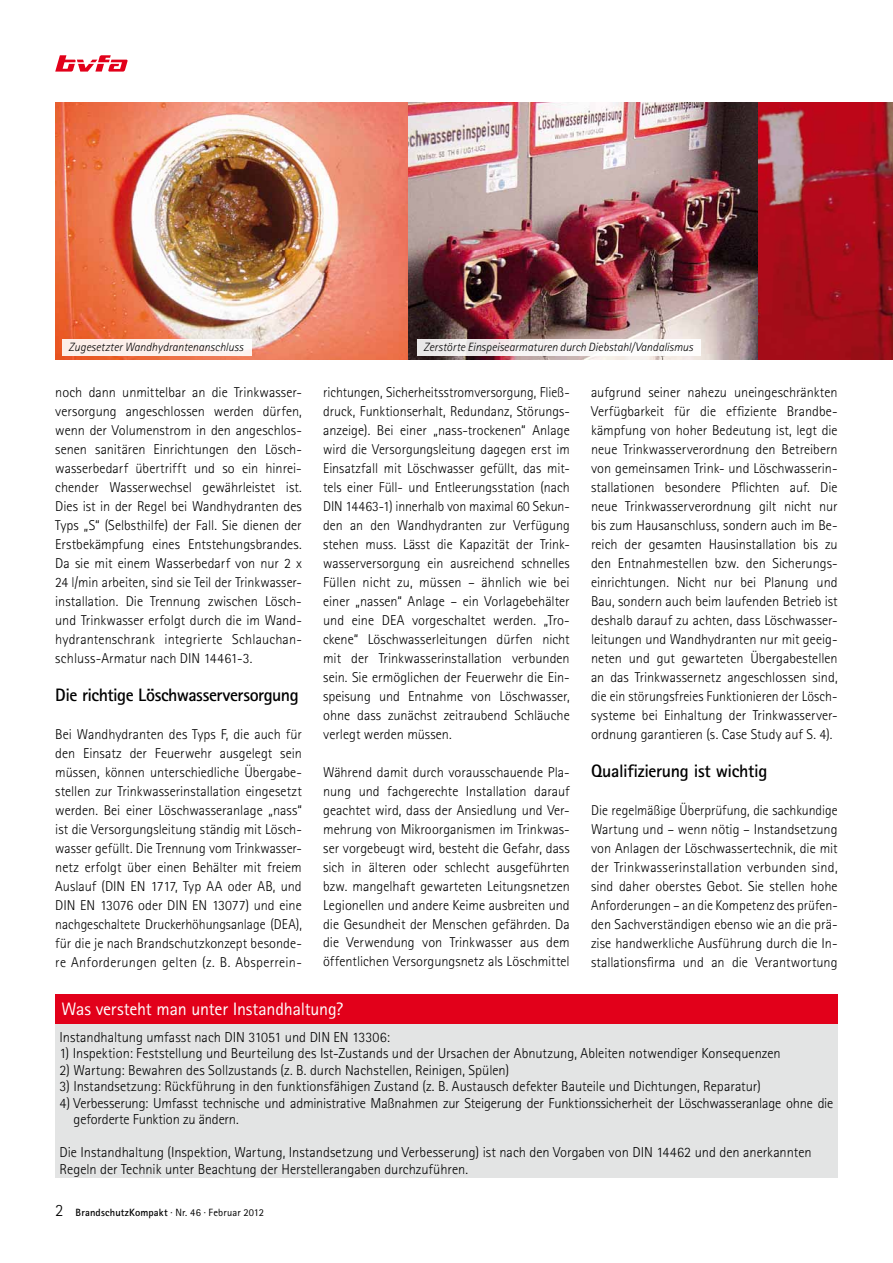
<style>
.page{position:relative;width:893px;height:1263px;background:#fff}
.page>*{position:absolute;margin:0;border:0;box-sizing:border-box;transform-origin:0 0}
.t1{font:700 18px "Rotis Sans Serif Std";letter-spacing:-.025em;color:#000}
.t2{font:18px "Rotis Sans Serif Std";letter-spacing:-.015em;color:#fff}
.t3{font:300 14.4px/16.5px "Rotis Sans Serif Std";letter-spacing:-.005em;color:#000}
.t4{font:300 14.25px/18.9px "Rotis Sans Serif Std";color:#000;text-align:justify}
.t5{font:italic 300 12px "Rotis Sans Serif Std";color:#000}
.t6{font:700 10.5px "Rotis Sans Serif Std";letter-spacing:.015em;color:#000}
.s1{font-weight:300;font-size:17.25px}
.s2{font-weight:400}
</style>
<div class="page">
<svg style="left:55px;top:55px;width:73px;height:17px"></svg>
<img style="left:407px;top:102px;width:351px;height:257px">
<svg style="left:758px;top:102px;width:135px;height:257px"></svg>
<img style="left:55px;top:102px;width:352px;height:257px">
<div style="left:62px;top:340px;width:190px;height:16px;background:linear-gradient(to right,#fcebe5,#fdf8f6)"></div>
<div style="left:417px;top:340px;width:284px;height:16px;background:linear-gradient(to right,#ebe6e7,#fff)"></div>
<div style="left:55px;top:1023px;width:783px;height:155px;background:#e3e4e4"></div>
<div style="left:55px;top:994px;width:783px;height:29px;background:#e2001a"></div>
<p class="t5" style="left:69px;top:340px;width:176px">Zugesetzter Wandhydrantenanschluss</p>
<p class="t5" style="left:424px;top:340px;width:271px">Zerstörte Einspeisearmaturen durch Diebstahl/Vandalismus</p>
<p class="t4" style="left:55px;top:383px;width:248px">noch dann unmittelbar an die Trinkwasser&shy;versorgung angeschlossen werden dürfen, wenn der Volumenstrom in den angeschlos&shy;senen sanitären Einrichtungen den Lösch&shy;wasserbedarf übertrifft und so ein hinrei&shy;chender Wasserwechsel gewährleistet ist.<br>Dies ist in der Regel bei Wandhydranten des Typs „S“ (Selbsthilfe) der Fall. Sie dienen der Erstbekämpfung eines Entstehungsbrandes.<br>Da sie mit einem Wasserbedarf von nur 2 x 24 l/min arbeiten, sind sie Teil der Trinkwasser&shy;installation. Die Trennung zwischen Lösch&shy;und Trinkwasser erfolgt durch die im Wand&shy;hydrantenschrank integrierte Schlauchan&shy;schluss-Armatur nach DIN 14461-3.</p>
<p class="t1" style="left:55px;top:683px;width:245px">Die richtige Löschwasserversorgung</p>
<p class="t4" style="left:55px;top:725px;width:248px">Bei Wandhydranten des Typs F, die auch für den Einsatz der Feuerwehr ausgelegt sein müssen, können unterschiedliche Übergabe&shy;stellen zur Trinkwasserinstallation eingesetzt werden. Bei einer Löschwasseranlage „nass“ ist die Versorgungsleitung ständig mit Lösch&shy;wasser gefüllt. Die Trennung vom Trinkwasser&shy;netz erfolgt über einen Behälter mit freiem Auslauf (DIN EN 1717, Typ AA oder AB, und DIN EN 13076 oder DIN EN 13077) und eine nachgeschaltete Druckerhöhungsanlage (DEA), für die je nach Brandschutzkonzept besonde&shy;re Anforderungen gelten (z. B. Absperrein-</p>
<p class="t4" style="left:323px;top:383px;width:248px">richtungen, Sicherheitsstromversorgung, Fließ&shy;druck, Funktionserhalt, Redundanz, Störungs&shy;anzeige). Bei einer „nass-trockenen“ Anlage wird die Versorgungsleitung dagegen erst im Einsatzfall mit Löschwasser gefüllt, das mit&shy;tels einer Füll- und Entleerungsstation (nach DIN 14463-1) innerhalb von maximal 60 Sekun&shy;den an den Wandhydranten zur Verfügung stehen muss. Lässt die Kapazität der Trink&shy;wasserversorgung ein ausreichend schnelles Füllen nicht zu, müssen – ähnlich wie bei einer „nassen“ Anlage – ein Vorlagebehälter und eine DEA vorgeschaltet werden. „Tro&shy;ckene“ Löschwasserleitungen dürfen nicht mit der Trinkwasserinstallation verbunden sein. Sie ermöglichen der Feuerwehr die Ein&shy;speisung und Entnahme von Löschwasser, ohne dass zunächst zeitraubend Schläuche verlegt werden müssen.</p>
<p class="t4" style="left:323px;top:762px;width:248px">Während damit durch vorausschauende Pla&shy;nung und fachgerechte Installation darauf geachtet wird, dass der Ansiedlung und Ver&shy;mehrung von Mikroorganismen im Trinkwas&shy;ser vorgebeugt wird, besteht die Gefahr, dass sich in älteren oder schlecht ausgeführten bzw. mangelhaft gewarteten Leitungsnetzen Legionellen und andere Keime ausbreiten und die Gesundheit der Menschen gefährden. Da die Verwendung von Trinkwasser aus dem öffentlichen Versorgungsnetz als Löschmittel</p>
<p class="t2" style="left:62px;top:998px;width:283px">Was versteht man unter Instandhaltung?</p>
<p class="t4" style="left:591px;top:383px;width:248px">aufgrund seiner nahezu uneingeschränkten Verfügbarkeit für die effiziente Brandbe&shy;kämpfung von hoher Bedeutung ist, legt die neue Trinkwasserverordnung den Betreibern von gemeinsamen Trink- und Löschwasserin&shy;stallationen besondere Pflichten auf. Die neue Trinkwasserverordnung gilt nicht nur bis zum Hausanschluss, sondern auch im Be&shy;reich der gesamten Hausinstallation bis zu den Entnahmestellen bzw. den Sicherungs&shy;einrichtungen. Nicht nur bei Planung und Bau, sondern auch beim laufenden Betrieb ist deshalb darauf zu achten, dass Löschwasser&shy;leitungen und Wandhydranten nur mit geeig&shy;neten und gut gewarteten Übergabestellen an das Trinkwassernetz angeschlossen sind, die ein störungsfreies Funktionieren der Lösch&shy;systeme bei Einhaltung der Trinkwasserver&shy;ordnung garantieren (s. Case Study auf S. 4).</p>
<p class="t1" style="left:591px;top:759px;width:178px">Qualifizierung ist wichtig</p>
<p class="t4" style="left:591px;top:800px;width:248px">Die regelmäßige Überprüfung, die sachkundige Wartung und – wenn nötig – Instandsetzung von Anlagen der Löschwassertechnik, die mit der Trinkwasserinstallation verbunden sind, sind daher oberstes Gebot. Sie stellen hohe Anforderungen – an die Kompetenz des prüfen&shy;den Sachverständigen ebenso wie an die prä&shy;zise handwerkliche Ausführung durch die In&shy;stallationsfirma und an die Verantwortung</p>
<p class="t3" style="left:60px;top:1029px;width:332px">Instandhaltung umfasst nach DIN 31051 und DIN EN 13306:</p>
<p class="t3" style="left:60px;top:1045px;width:723px">1) Inspektion: Feststellung und Beurteilung des Ist-Zustands und der Ursachen der Abnutzung, Ableiten notwendiger Konsequenzen</p>
<p class="t3" style="left:60px;top:1062px;width:451px">2) Wartung: Bewahren des Sollzustands (z. B. durch Nachstellen, Reinigen, Spülen)</p>
<p class="t3" style="left:60px;top:1078px;width:703px">3) Instandsetzung: Rückführung in den funktionsfähigen Zustand (z. B. Austausch defekter Bauteile und Dichtungen, Reparatur)</p>
<p class="t3" style="left:74px;top:1095px;width:761px;text-indent:-14px">4) Verbesserung: Umfasst technische und administrative Maßnahmen zur Steigerung der Funktionssicherheit der Löschwasseranlage ohne die geforderte Funktion zu ändern.</p>
<p class="t3" style="left:60px;top:1144px;width:754px">Die Instandhaltung (Inspektion, Wartung, Instandsetzung und Verbesserung) ist nach den Vorgaben von DIN 14462 und den anerkannten<br>Regeln der Technik unter Beachtung der Herstellerangaben durchzuführen.</p>
<p class="t6" style="left:55px;top:1206px;width:210px"><span class="s1">2</span> BrandschutzKompakt <span class="s2">· Nr. 46 · Februar 2012</span></p>
</div>
